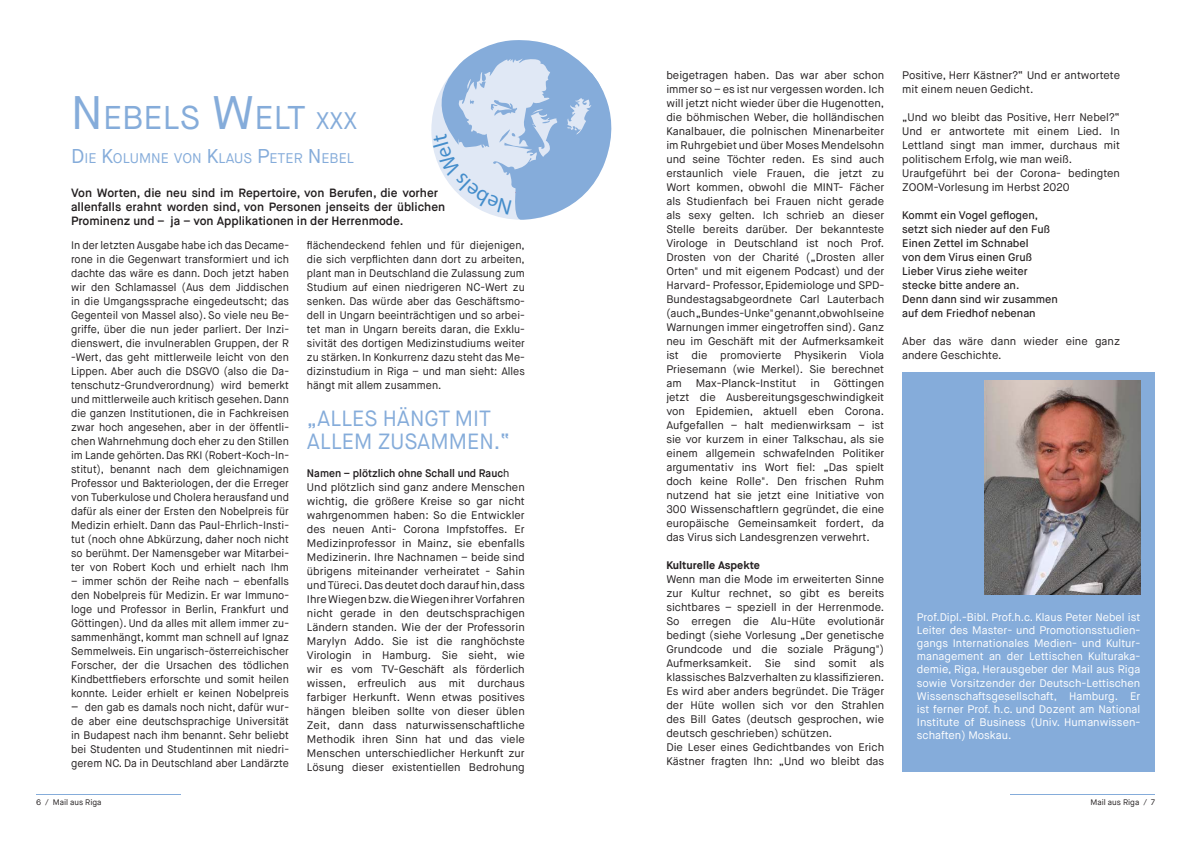
<style>
.page{position:relative;width:1191px;height:842px;background:#fff}
.page>*{position:absolute;margin:0;border:0;box-sizing:border-box;transform-origin:0 0}
.t1{font:47px "Maison Neue";color:#85acda}
.t2{font:32.9px "Maison Neue";color:#85acda}
.t3{font:22px/23px "Maison Neue";color:#85acda;scale:.96 1}
.t4{font:14px "Maison Neue";color:#85acda}
.t5{font:600 12px/14px "Maison Neue";color:#231f20}
.t6{font:11px/14px "Maison Neue";color:#231f20;text-align:justify;scale:.96 1}
.t7{font:11px/14px "Maison Neue";color:#231f20}
.t8{font:11px/13.2px "Maison Neue";color:#fff;text-align:justify}
.t9{font:500 11px/14px "Maison Neue";color:#231f20}
.t10{font:700 11px "Maison Neue";color:#231f20}
.t11{font:8px "Maison Neue";color:#231f20}
.s1{font-size:47px}
.s2{font-size:24px}
.s3{font-size:20px}
.s4{font-size:12px}
.s5{font-weight:600}
.s6{color:#fff}
</style>
<div class="page">
<div style="left:902px;top:372px;width:253px;height:399px;background:#85acda"></div>
<hr style="left:36px;top:794px;width:144px;height:1px;background:#85acda">
<hr style="left:1011px;top:794px;width:144px;height:1px;background:#85acda">
<img style="left:985px;top:380px;width:155px;height:214px">
<svg style="left:431px;top:40px;width:181px;height:180px"></svg>
<h1 class="t1" style="left:71px;top:83px;width:34px">N</h1>
<h2 class="t2" style="left:103px;top:97px;width:256px">EBELS <span class="s1">W</span>ELT <span class="s2">XXX</span></h2>
<p class="t4" style="left:71px;top:149px;width:284px"><span class="s3">D</span>IE <span class="s3">K</span>OLUMN E VON <span class="s3">K</span>LAUS <span class="s3">P</span>ETER <span class="s3">N</span>EBEL</p>
<p class="t5" style="left:71px;top:186px;width:375px">Von Worten, die neu sind im Repertoire, von Berufen, die vorher allenfalls erahnt worden sind, von Personen jenseits der üblichen<br>Prominenz und – ja – von Applikationen in der Herrenmode.</p>
<p class="t6" style="left:71px;top:238px;width:228px">In der letzten Ausgabe habe ich das Decame&shy;rone in die Gegenwart transformiert und ich dachte das wäre es dann. Doch jetzt haben wir den Schlamassel (Aus dem Jiddischen in die Umgangssprache eingedeutscht; das Gegenteil von Massel also). So viele neu Be&shy;griffe, über die nun jeder parliert. Der Inzi&shy;dienswert, die invulnerablen Gruppen, der R -Wert, das geht mittlerweile leicht von den Lippen. Aber auch die DSGVO (also die Da&shy;tenschutz-Grundverordnung) wird bemerkt und mittlerweile auch kritisch gesehen. Dann die ganzen Institutionen, die in Fachkreisen zwar hoch angesehen, aber in der öffentli&shy;chen Wahrnehmung doch eher zu den Stillen im Lande gehörten. Das RKI (Robert-Koch-In&shy;stitut), benannt nach dem gleichnamigen Professor und Bakteriologen, der die Erreger von Tuberkulose und Cholera herausfand und dafür als einer der Ersten den Nobelpreis für Medizin erhielt. Dann das Paul-Ehrlich-Insti&shy;tut (noch ohne Abkürzung, daher noch nicht so berühmt. Der Namensgeber war Mitarbei&shy;ter von Robert Koch und erhielt nach Ihm</p>
<p class="t6" style="left:71px;top:574px;width:228px">– immer schön der Reihe nach – ebenfalls den Nobelpreis für Medizin. Er war Immuno&shy;loge und Professor in Berlin, Frankfurt und Göttingen). Und da alles mit allem immer zu&shy;sammenhängt, kommt man schnell auf Ignaz Semmelweis. Ein ungarisch-österreichischer Forscher, der die Ursachen des tödlichen Kindbettfiebers erforschte und somit heilen konnte. Leider erhielt er keinen Nobelpreis</p>
<p class="t6" style="left:71px;top:700px;width:228px"><span class="s4">–</span> den gab es damals noch nicht, dafür wur&shy;de aber eine deutschsprachige Universität in Budapest nach ihm benannt. Sehr beliebt bei Studenten und Studentinnen mit niedri&shy;gerem NC. Da in Deutschland aber Landärzte</p>
<p class="t6" style="left:307px;top:238px;width:228px">flächendeckend fehlen und für diejenigen, die sich verpflichten dann dort zu arbeiten, plant man in Deutschland die Zulassung zum Studium auf einen niedrigeren NC-Wert zu senken. Das würde aber das Geschäftsmo&shy;dell in Ungarn beeinträchtigen und so arbei&shy;tet man in Ungarn bereits daran, die Exklu&shy;sivität des dortigen Medizinstudiums weiter zu stärken. In Konkurrenz dazu steht das Me&shy;dizinstudium in Riga – und man sieht: Alles hängt mit allem zusammen.</p>
<h3 class="t3" style="left:307px;top:407px;width:214px">„ALLES HÄNGT MIT<br>ALLEM ZUSAMMEN.“</h3>
<p class="t6" style="left:307px;top:466px;width:228px;text-align:left"><span class="s5">Namen – plötzlich ohne Schall und Rauc</span>h Und plötzlich sind ganz andere Menschen wichtig, die größere Kreise so gar nicht wahrgenommen haben: So die Entwickler des neuen Anti- Corona Impfstoffes. Er Medizinprofessor in Mainz, sie ebenfalls Medizinerin. Ihre Nachnamen – beide sind übrigens miteinander verheiratet - Sahin und Türeci. Das deutet doch darauf hin, dass Ihre Wiegen bzw. die Wiegen ihrer Vorfahren nicht gerade in den deutschsprachigen Ländern standen. Wie der der Professorin Marylyn Addo. Sie ist die ranghöchste Virologin in Hamburg. Sie sieht, wie wir es vom TV-Geschäft als förderlich wissen, erfreulich aus mit durchaus farbiger Herkunft. Wenn etwas positives hängen bleiben sollte von dieser üblen Zeit, dann dass naturwissenschaftliche Methodik ihren Sinn hat und das viele Menschen unterschiedlicher Herkunft zur Lösung dieser existentiellen Bedrohung</p>
<p class="t7" style="left:666px;top:69px;width:219px;text-align:justify">beigetragen haben. Das war aber schon immer so – es ist nur vergessen worden. Ich will jetzt nicht wieder über die Hugenotten, die böhmischen Weber, die holländischen Kanalbauer, die polnischen Minenarbeiter im Ruhrgebiet und über Moses Mendelsohn und seine Töchter reden. Es sind auch erstaunlich viele Frauen, die jetzt zu Wort kommen, obwohl die MINT- Fächer als Studienfach bei Frauen nicht gerade als sexy gelten. Ich schrieb an dieser Stelle bereits darüber. Der bekannteste Virologe in Deutschland ist noch Prof.<br>Drosten von der Charité („Drosten aller Orten" und mit eigenem Podcast) und der Harvard- Professor, Epidemiologe und SPD-Bundestagsabgeordnete Carl Lauterbach (auch „Bundes-Unke" genannt, obwohl seine Warnungen immer eingetroffen sind). Ganz neu im Geschäft mit der Aufmerksamkeit ist die promovierte Physikerin Viola Priesemann (wie Merkel). Sie berechnet am</p>
<p class="t7" style="left:666px;top:377px;width:219px;text-align:justify;text-indent:167px">Göttingen jetzt die Ausbereitungsgeschwindigkeit von Epidemien, aktuell eben Corona.<br>Aufgefallen – halt medienwirksam – ist sie vor kurzem in einer Talkschau, als sie einem allgemein schwafelnden Politiker argumentativ ins Wort fiel: „Das spielt doch keine Rolle". Den frischen Ruhm nutzend hat sie jetzt eine Initiative von 300 Wissenschaftlern gegründet, die eine europäische Gemeinsamkeit fordert, da das Virus sich Landesgrenzen verwehrt.</p>
<p class="t10" style="left:666px;top:559px;width:95px">Kulturelle Aspekte</p>
<p class="t7" style="left:666px;top:573px;width:219px">Wenn man die Mode im erweiterten Sinne zur Kultur rechnet, so gibt es bereits sichtbares – speziell in der Herrenmode.<br>So erregen die Alu-Hüte evolutionär bedingt (siehe Vorlesung „Der genetische Grundcode und die soziale Prägung")<br>Aufmerksamkeit. Sie sind somit als klassisches Balzverhalten zu klassifizieren.<br>Es wird aber anders begründet. Die Träger der Hüte wollen sich vor den Strahlen des Bill Gates (deutsch gesprochen, wie deutsch geschrieben) schützen.<br>Die Leser eines Gedichtbandes von Erich Kästner fragten Ihn: „Und wo bleibt das</p>
<p class="t7" style="left:695px;top:377px;width:102px">Max-Planck-Institut</p>
<p class="t7" style="left:810px;top:377px;width:11px">in</p>
<p class="t7" style="left:902px;top:69px;width:219px">Positive, Herr Kästner?“ Und er antwortete mit einem neuen Gedicht.</p>
<p class="t7" style="left:902px;top:111px;width:219px">„Und wo bleibt das Positive, Herr Nebel?“ Und er antwortete mit einem Lied. In Lettland singt man immer, durchaus mit politischem Erfolg, wie man weiß.<br>Uraufgeführt bei der Corona- bedingten ZOOM-Vorlesung im Herbst 2020</p>
<p class="t9" style="left:902px;top:209px;width:157px">Kommt ein Vogel geflogen, setzt sich nieder auf den Fuß<br>Einen Zettel im Schnabel<br>von dem Virus einen Gruß<br>Lieber Virus ziehe weiter stecke bitte andere an.<br>Denn dann sind wir zusammen auf dem Friedhof nebenan</p>
<p class="t7" style="left:902px;top:335px;width:219px">Aber das wäre dann wieder eine ganz andere Geschichte.</p>
<p class="t8" style="left:917px;top:610px;width:225px">Prof.Dipl.-Bibl. Prof.h.c. Klaus Peter Nebel ist Leiter des Master- und Promotionsstudien&shy;gangs Internationales Medien- und Kultur&shy;management an der Lettischen Kulturaka&shy;demie, Riga, Herausgeber der Mail aus Riga sowie Vorsitzender der Deutsch-Lettischen Wissenschaftsgesellschaft, Hamburg. Er ist ferner Prof. h.c. und Dozent am National Institute of Business (Univ. Humanwissen&shy;schaften) Moskau.</p>
<p class="t11" style="left:36px;top:797px;width:67px">6 / Mail aus Riga</p>
<p class="t11" style="left:1090px;top:797px;width:66px">Mail aus Riga / <span class="s6">7</span></p>
</div>
